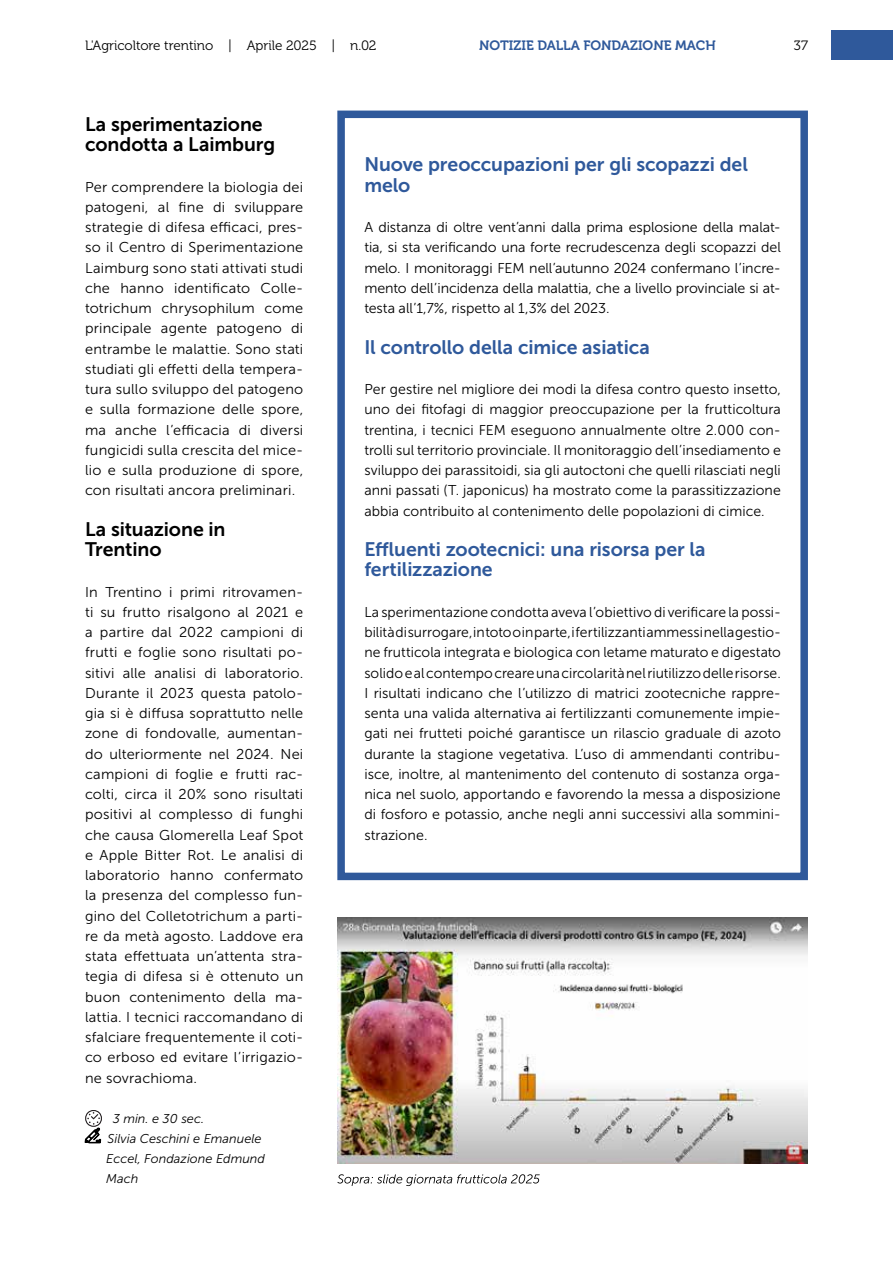
<style>
.page{position:relative;width:893px;height:1263px;background:#fff}
.page>*{position:absolute;margin:0;border:0;box-sizing:border-box;transform-origin:0 0}
.t1{font:19.5px/20.2px "Museo Sans 700";letter-spacing:-.005em;color:#2f599b}
.t2{font:19.5px/20.2px "Museo Sans 700";letter-spacing:-.005em;color:#000}
.t3{font:14.25px/20.2px "Museo Sans 300";letter-spacing:.005em;color:#000;text-align:justify}
.t4{font:13.5px "Museo 300";color:#000}
.t5{font:13.5px "Museo 700";color:#2f599b}
.t6{font:italic 12.75px/20.2px "Museo Sans 300";color:#000}
</style>
<div class="page">
<div style="left:831px;top:30px;width:62px;height:30px;background:#2f599b"></div>
<svg style="left:84px;top:1110px;width:18px;height:33px"></svg>
<img style="left:337px;top:917px;width:471px;height:246px">
<div style="left:337px;top:111px;width:471px;height:769px;border:8px solid #2f599b"></div>
<svg style="left:337px;top:1174px;width:203px;height:12px"></svg>
<p class="t4" style="left:85px;top:38px;width:293px">L'Agricoltore trentino | Aprile 2025 | n.02</p>
<p class="t5" style="left:479px;top:38px;width:238px">NOTIZIE DALLA FONDAZIONE MACH</p>
<p class="t4" style="left:794px;top:38px;width:15px">37</p>
<h1 class="t2" style="left:85px;top:114px;width:192px">La sperimentazione condotta a Laimburg</h1>
<p class="t3" style="left:85px;top:177px;width:220px">Per comprendere la biologia dei patogeni, al fine di sviluppare strategie di difesa efficaci, pres&shy;so il Centro di Sperimentazione Laimburg sono stati attivati studi che hanno identificato Colle&shy;totrichum chrysophilum come principale agente patogeno di entrambe le malattie. Sono stati studiati gli effetti della tempera&shy;tura sullo sviluppo del patogeno e sulla formazione delle spore, ma anche l’efficacia di diversi fungicidi sulla crescita del mice&shy;lio e sulla produzione di spore, con risultati ancora preliminari.</p>
<h1 class="t2" style="left:85px;top:519px;width:142px">La situazione in<br>Trentino</h1>
<p class="t3" style="left:85px;top:582px;width:220px">In Trentino i primi ritrovamen&shy;ti su frutto risalgono al 2021 e a partire dal 2022 campioni di frutti e foglie sono risultati po&shy;sitivi alle analisi di laboratorio.<br>Durante il 2023 questa patolo&shy;gia si è diffusa soprattutto nelle zone di fondovalle, aumentan&shy;do ulteriormente nel 2024. Nei campioni di foglie e frutti rac&shy;colti, circa il 20% sono risultati positivi al complesso di funghi che causa Glomerella Leaf Spot e Apple Bitter Rot. Le analisi di laboratorio hanno confermato la presenza del complesso fun&shy;gino del Colletotrichum a parti&shy;re da metà agosto. Laddove era stata effettuata un’attenta stra&shy;tegia di difesa si è ottenuto un buon contenimento della ma&shy;lattia. I tecnici raccomandano di sfalciare frequentemente il coti&shy;co erboso ed evitare l’irrigazio&shy;ne sovrachioma.</p>
<p class="t6" style="left:113px;top:1109px;width:93px">3 min. e 30 sec.</p>
<p class="t6" style="left:106px;top:1128px;width:160px">Silvia Ceschini e Emanuele<br>Eccel, Fondazione Edmund<br>Mach</p>
<h1 class="t1" style="left:364px;top:154px;width:385px">Nuove preoccupazioni per gli scopazzi del melo</h1>
<p class="t3" style="left:364px;top:217px;width:418px">A distanza di oltre vent’anni dalla prima esplosione della malat&shy;tia, si sta verificando una forte recrudescenza degli scopazzi del melo. I monitoraggi FEM nell’autunno 2024 confermano l’incre&shy;mento dell’incidenza della malattia, che a livello provinciale si at&shy;testa all’1,7%, rispetto al 1,3% del 2023.</p>
<h1 class="t1" style="left:364px;top:337px;width:287px">Il controllo della cimice asiatica</h1>
<p class="t3" style="left:364px;top:379px;width:418px">Per gestire nel migliore dei modi la difesa contro questo insetto, uno dei fitofagi di maggior preoccupazione per la frutticoltura trentina, i tecnici FEM eseguono annualmente oltre 2.000 con&shy;trolli sul territorio provinciale. Il monitoraggio dell’insediamento e sviluppo dei parassitoidi, sia gli autoctoni che quelli rilasciati negli anni passati (T. japonicus) ha mostrato come la parassitizzazione abbia contribuito al contenimento delle popolazioni di cimice.</p>
<h1 class="t1" style="left:364px;top:539px;width:343px">Effluenti zootecnici: una risorsa per la fertilizzazione</h1>
<p class="t3" style="left:364px;top:602px;width:418px">La sperimentazione condotta aveva l’obiettivo di verificare la possi&shy;bilità di surrogare, in toto o in parte, i fertilizzanti ammessi nella gestio&shy;ne frutticola integrata e biologica con letame maturato e digestato solido e al contempo creare una circolarità nel riutilizzo delle risorse.<br>I risultati indicano che l’utilizzo di matrici zootecniche rappre&shy;senta una valida alternativa ai fertilizzanti comunemente impie&shy;gati nei frutteti poiché garantisce un rilascio graduale di azoto durante la stagione vegetativa. L’uso di ammendanti contribu&shy;isce, inoltre, al mantenimento del contenuto di sostanza orga&shy;nica nel suolo, apportando e favorendo la messa a disposizione di fosforo e potassio, anche negli anni successivi alla sommini&shy;strazione.</p>
</div>
